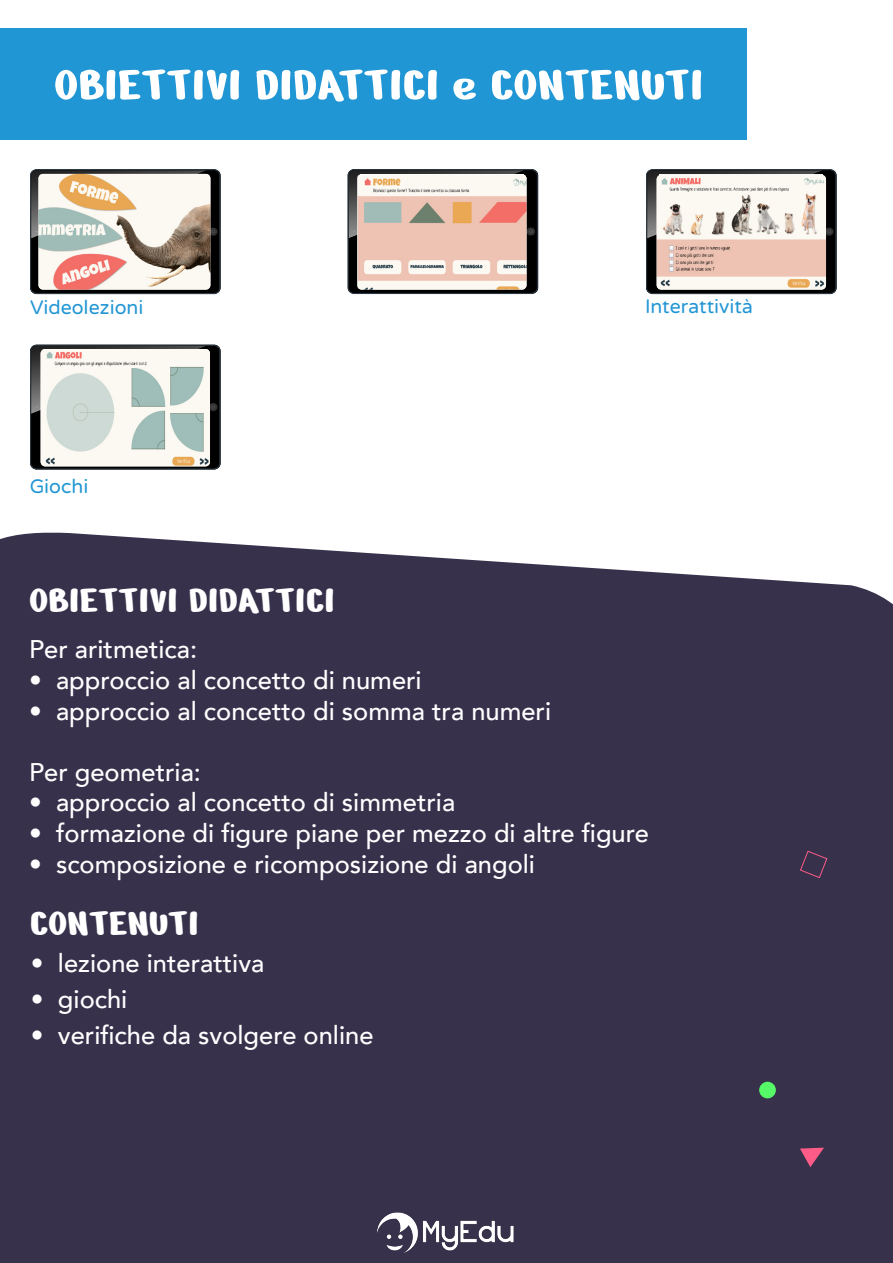
<style>
.page{position:relative;width:893px;height:1263px;background:#fff}
.page>*{position:absolute;margin:0;border:0;box-sizing:border-box;transform-origin:0 0}
.t1{font:51px "Nerko One";color:#fff}
.t2{font:40.5px "Nerko One";color:#fff}
.t3{font:500 25.5px "Avenir LT";color:#fff}
.t4{font:19.5px "Varela Round";color:#2196d4}
</style>
<div class="page">
<svg style="left:31px;top:345px;width:189px;height:124px"></svg>
<svg style="left:31px;top:346px;width:188px;height:122px;background:#141415"></svg>
<svg style="left:209px;top:403px;width:9px;height:8px"></svg>
<svg style="left:31px;top:346px;width:184px;height:68px;background:#3a3a3a"></svg>
<div style="left:349px;top:170px;width:188px;height:123px;background:#000001;border-radius:6px"></div>
<svg style="left:526px;top:227px;width:9px;height:9px"></svg>
<svg style="left:349px;top:170px;width:184px;height:68px"></svg>
<div style="left:0;top:532px;width:893px;height:731px;background:#37314c"></div>
<div style="left:31px;top:170px;width:188px;height:123px;background:#000001;border-radius:6px"></div>
<svg style="left:209px;top:228px;width:9px;height:8px"></svg>
<svg style="left:31px;top:170px;width:184px;height:68px"></svg>
<div style="left:0;top:29px;width:746px;height:111px;background:#2196d4"></div>
<svg style="left:800px;top:1148px;width:24px;height:19px"></svg>
<svg style="left:799px;top:850px;width:29px;height:29px"></svg>
<div style="left:759px;top:1082px;width:17px;height:16px;background:#56f867;border-radius:50%"></div>
<img style="left:39px;top:174px;width:171px;height:116px">
<img style="left:358px;top:175px;width:168px;height:115px">
<div style="left:647px;top:170px;width:188px;height:123px;background:#000001;border-radius:6px"></div>
<svg style="left:825px;top:228px;width:9px;height:8px"></svg>
<svg style="left:647px;top:170px;width:184px;height:68px"></svg>
<img style="left:657px;top:175px;width:169px;height:115px">
<img style="left:378px;top:1209px;width:137px;height:47px">
<img style="left:41px;top:349px;width:169px;height:117px">
<p class="t1" style="left:54px;top:52px;width:651px">OBIETTIVI DIDATTICI e CONTENUTI</p>
<p class="t4" style="left:30px;top:296px;width:115px">Videolezioni</p>
<p class="t4" style="left:30px;top:475px;width:60px">Giochi</p>
<p class="t2" style="left:29px;top:574px;width:308px">OBIETTIVI DIDATTICI</p>
<p class="t4" style="left:645px;top:295px;width:109px">Interattività</p>
<p class="t3" style="left:29px;top:635px;width:170px">Per aritmetica:</p>
<p class="t3" style="left:29px;top:665px;width:394px">• approccio al concetto di numeri</p>
<p class="t3" style="left:29px;top:696px;width:524px">• approccio al concetto di somma tra numeri</p>
<p class="t3" style="left:29px;top:757px;width:173px">Per geometria:</p>
<p class="t3" style="left:29px;top:788px;width:428px">• approccio al concetto di simmetria</p>
<p class="t3" style="left:29px;top:818px;width:621px">• formazione di figure piane per mezzo di altre figure</p>
<p class="t3" style="left:29px;top:849px;width:508px">• scomposizione e ricomposizione di angoli</p>
<p class="t2" style="left:30px;top:897px;width:171px">CONTENUTI</p>
<p class="t3" style="left:31px;top:948px;width:235px">• lezione interattiva</p>
<p class="t3" style="left:31px;top:984px;width:98px">• giochi</p>
<p class="t3" style="left:31px;top:1020px;width:344px">• verifiche da svolgere online</p>
</div>
